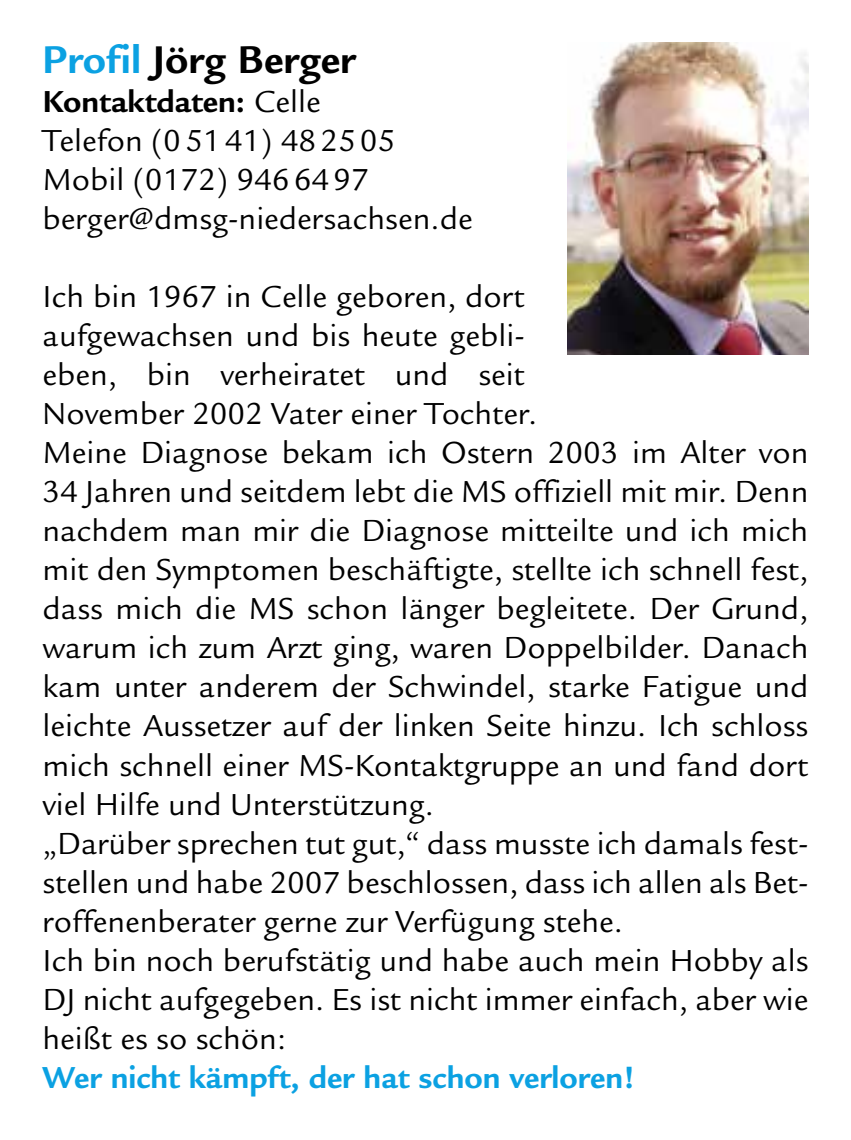
<style>
.page{position:relative;width:851px;height:1140px;background:#fff}
.page>*{position:absolute;margin:0;border:0;box-sizing:border-box;transform-origin:0 0}
.t1{font:700 42px "Legacy Sans";color:#000}
.t2{font:33px/39px "Legacy Sans";color:#000}
.t3{font:700 33px "Legacy Sans";color:#0ba1e2}
.s1{color:#0ba1e2}
.s2{font-weight:700}
</style>
<div class="page">
<img style="left:567px;top:43px;width:241px;height:312px">
<p class="t1" style="left:43px;top:36px;width:315px"><span class="s1">Profil</span> Jörg Berger</p>
<p class="t2" style="left:43px;top:83px;width:431px"><span class="s2">Kontaktdaten:</span> Celle<br>Telefon (05141) 482505<br>Mobil (0172) 9466497 berger@dmsg-niedersachsen.de</p>
<p class="t2" style="left:43px;top:278px;width:767px">Ich bin 1967 in Celle geboren, dort<br>aufgewachsen und bis heute gebli-<br>eben, bin verheiratet und seit<br>November 2002 Vater einer Tochter.<br>Meine Diagnose bekam ich Ostern 2003 im Alter von 34 Jahren und seitdem lebt die MS offiziell mit mir. Denn nachdem man mir die Diagnose mitteilte und ich mich mit den Symptomen beschäftigte, stellte ich schnell fest, dass mich die MS schon länger begleitete. Der Grund, warum ich zum Arzt ging, waren Doppelbilder. Danach kam unter anderem der Schwindel, starke Fatigue und leichte Aussetzer auf der linken Seite hinzu. Ich schloss mich schnell einer MS-Kontaktgruppe an und fand dort viel Hilfe und Unterstützung.<br>„Darüber sprechen tut gut,“ dass musste ich damals fest&shy;stellen und habe 2007 beschlossen, dass ich allen als Bet&shy;roffenenberater gerne zur Verfügung stehe.<br>Ich bin noch berufstätig und habe auch mein Hobby als DJ nicht aufgegeben. Es ist nicht immer einfach, aber wie heißt es so schön:</p>
<p class="t3" style="left:43px;top:1058px;width:594px">Wer nicht kämpft, der hat schon verloren!</p>
</div>
